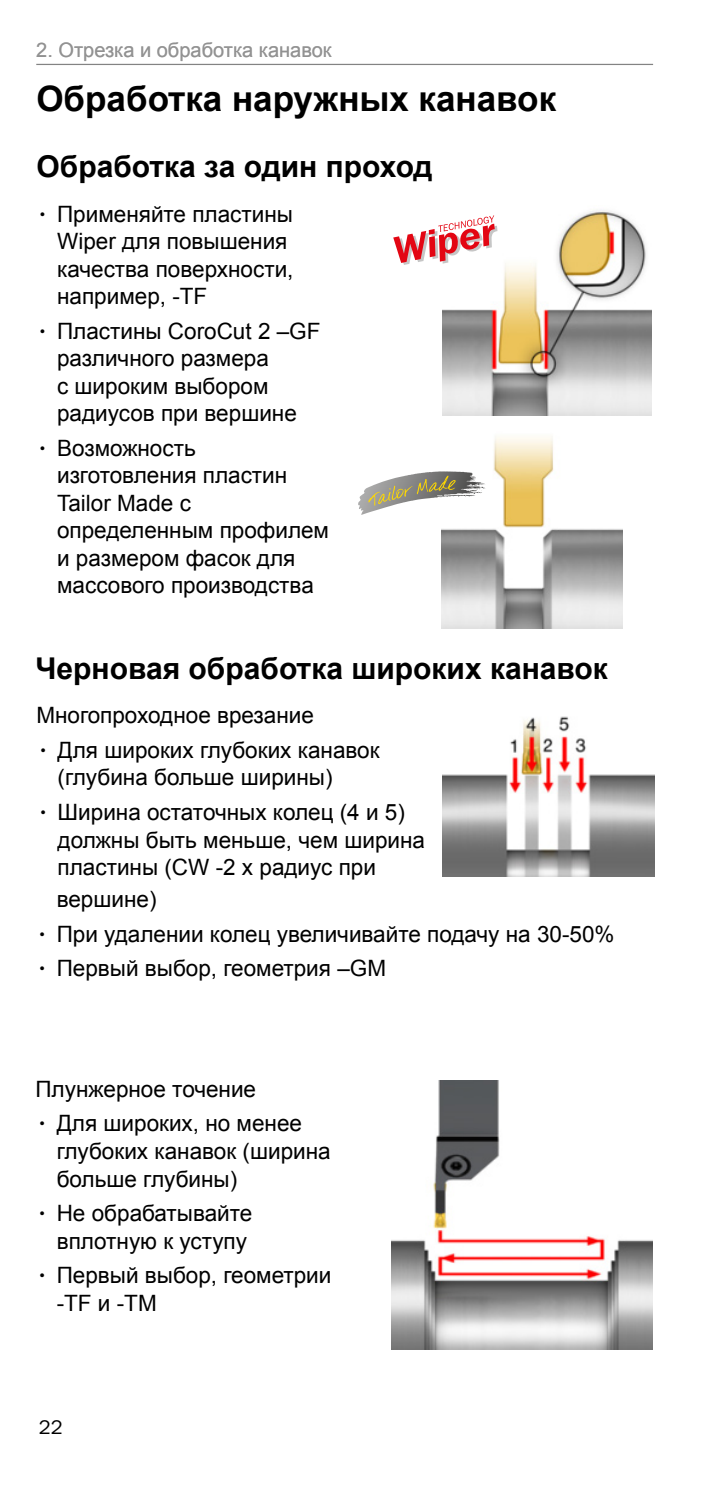
<style>
.page{position:relative;width:709px;height:1489px;background:#fff}
.page>*{position:absolute;margin:0;border:0;box-sizing:border-box;transform-origin:0 0}
.t1{font:700 35px "Arial";color:#000}
.t2{font:700 30px "Arial";color:#000}
.t3{font:22.5px/27.5px "Arial";color:#000}
.t4{font:20px "Arial";color:#878787}
.t5{font:20px "ITC Franklin Gothic Std";color:#000}
.s1{font-family:"ITC Franklin Gothic Std"}
</style>
<div class="page">
<hr style="left:36px;top:64px;width:617px;height:1px;background:#000">
<img style="left:443px;top:210px;width:208px;height:205px">
<img style="left:442px;top:436px;width:180px;height:192px">
<svg style="left:393px;top:215px;width:104px;height:50px"></svg>
<svg style="left:358px;top:471px;width:128px;height:44px"></svg>
<img style="left:443px;top:716px;width:211px;height:160px">
<img style="left:391px;top:1080px;width:261px;height:268px">
<p class="t4" style="left:36px;top:37px;width:297px">2. Отрезка и обработка канавок</p>
<h1 class="t1" style="left:36px;top:75px;width:521px">Обработка наружных канавок</h1>
<h2 class="t2" style="left:36px;top:147px;width:398px">Обработка за один проход</h2>
<p class="t3" style="left:57px;top:200px;width:238px;text-indent:-21px"><span class="s1">•</span> Применяйте пластины<br>Wiper для повышения качества поверхности, например, -TF</p>
<p class="t3" style="left:57px;top:317px;width:265px;text-indent:-21px"><span class="s1">•</span> Пластины CoroCut 2 –GF различного размера<br>с широким выбором радиусов при вершине</p>
<p class="t3" style="left:57px;top:434px;width:273px;text-indent:-21px"><span class="s1">•</span> Возможность изготовления пластин<br>Tailor Made с определенным профилем и размером фасок для массового производства</p>
<h2 class="t2" style="left:35px;top:648px;width:574px">Черновая обработка широких канавок</h2>
<p class="t3" style="left:36px;top:702px;width:279px">Многопроходное врезание</p>
<p class="t3" style="left:58px;top:736px;width:323px;text-indent:-21px"><span class="s1">•</span> Для широких глубоких канавок (глубина больше ширины)</p>
<p class="t3" style="left:58px;top:798px;width:369px;text-indent:-21px"><span class="s1">•</span> Ширина остаточных колец (4 и 5) должны быть меньше, чем ширина пластины (CW -2 x радиус при</p>
<p class="t3" style="left:57px;top:885px;width:101px">вершине)</p>
<p class="t3" style="left:35px;top:920px;width:580px"><span class="s1">•</span> При удалении колец увеличивайте подачу на 30-50%</p>
<p class="t3" style="left:35px;top:954px;width:352px"><span class="s1">•</span> Первый выбор, геометрия –GM</p>
<p class="t3" style="left:35px;top:1075px;width:222px">Плунжерное точение</p>
<p class="t3" style="left:57px;top:1109px;width:275px;text-indent:-21px"><span class="s1">•</span> Для широких, но менее глубоких канавок (ширина больше глубины)</p>
<p class="t3" style="left:35px;top:1199px;width:218px;text-align:right"><span class="s1">•</span> Не обрабатывайте вплотную к уступу</p>
<p class="t3" style="left:57px;top:1261px;width:276px;text-indent:-21px"><span class="s1">•</span> Первый выбор, геометрии -TF и -TM</p>
<p class="t5" style="left:39px;top:1415px;width:26px">22</p>
</div>
